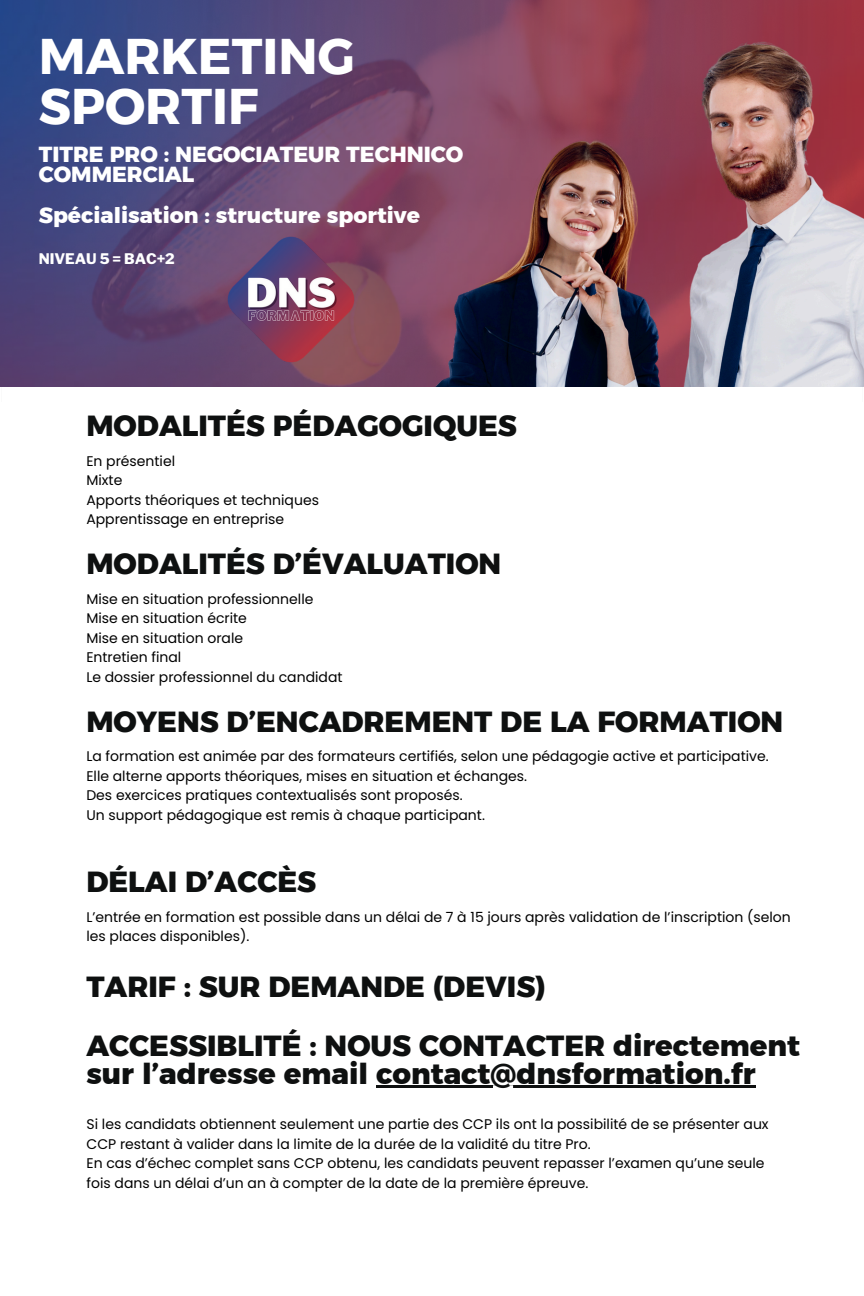
<style>
.page{position:relative;width:864px;height:1296px;background:#fff}
.page>*{position:absolute;margin:0;border:0;box-sizing:border-box;transform-origin:0 0}
.t1{font:50px/50.2px "Kief Montaser Bold";color:#fff}
.t2{font:700 29px/28.5px "Kief Montaser Extra";color:#0e1010}
.t3{font:700 21.8px/20.2px "Kief Montaser Extra";color:#fff}
.t4{font:800 14.5px "Libre Franklin";color:#fff}
.t5{font:14px/19.5px "Poppins";color:#000}
</style>
<div class="page">
<hr style="left:376px;top:1086px;width:380px;height:2px;background:#0e1010">
<img style="left:0;top:0;width:863px;height:386px">
<img style="left:227px;top:235px;width:128px;height:128px">
<img style="left:401px;top:34px;width:463px;height:352px">
<p class="t1" style="left:39px;top:31px;width:318px">MARKETING<br>SPORTIF</p>
<h2 class="t3" style="left:39px;top:144px;width:426px">TITRE PRO : NEGOCIATEUR TECHNICO<br>COMMERCIAL</h2>
<h3 class="t3" style="left:39px;top:205px;width:383px">Spécialisation : structure sportive</h3>
<h2 class="t4" style="left:39px;top:250px;width:138px">NIVEAU 5 = BAC+2</h2>
<h1 class="t2" style="left:86px;top:412px;width:432px">MODALITÉS PÉDAGOGIQUES</h1>
<p class="t5" style="left:86px;top:451px;width:90px">En présentiel</p>
<h2 class="t5" style="left:86px;top:470px;width:37px">Mixte</h2>
<p class="t5" style="left:86px;top:490px;width:234px">Apports théoriques et techniques</p>
<p class="t5" style="left:86px;top:509px;width:199px">Apprentissage en entreprise</p>
<h4 class="t2" style="left:86px;top:550px;width:416px">MODALITÉS D’ÉVALUATION</h4>
<p class="t5" style="left:86px;top:589px;width:229px">Mise en situation professionnelle</p>
<p class="t5" style="left:86px;top:608px;width:162px">Mise en situation écrite</p>
<h2 class="t5" style="left:86px;top:628px;width:158px">Mise en situation orale</h2>
<p class="t5" style="left:86px;top:647px;width:96px">Entretien final</p>
<p class="t5" style="left:86px;top:667px;width:258px">Le dossier professionnel du candidat</p>
<h5 class="t2" style="left:86px;top:707px;width:698px">MOYENS D’ENCADREMENT DE LA FORMATION</h5>
<p class="t5" style="left:86px;top:746px;width:684px">La formation est animée par des formateurs certifiés, selon une pédagogie active et participative.</p>
<p class="t5" style="left:86px;top:766px;width:442px">Elle alterne apports théoriques, mises en situation et échanges.</p>
<h2 class="t5" style="left:86px;top:785px;width:378px">Des exercices pratiques contextualisés sont proposés.</h2>
<p class="t5" style="left:86px;top:805px;width:400px">Un support pédagogique est remis à chaque participant.</p>
<h6 class="t2" style="left:86px;top:868px;width:231px">DÉLAI D’ACCÈS</h6>
<p class="t5" style="left:86px;top:907px;width:706px">L’entrée en formation est possible dans un délai de 7 à 15 jours après validation de l’inscription (selon les places disponibles).</p>
<p class="t2" style="left:86px;top:972px;width:461px">TARIF : SUR DEMANDE (DEVIS)</p>
<p class="t2" style="left:86px;top:1031px;width:715px">ACCESSIBLITÉ : NOUS CONTACTER directement sur l’adresse email contact@dnsformation.fr</p>
<p class="t5" style="left:87px;top:1114px;width:684px">Si les candidats obtiennent seulement une partie des CCP ils ont la possibilité de se présenter aux<br>CCP restant à valider dans la limite de la durée de la validité du titre Pro.</p>
<p class="t5" style="left:87px;top:1153px;width:679px">En cas d’échec complet sans CCP obtenu, les candidats peuvent repasser l’examen qu’une seule fois dans un délai d’un an à compter de la date de la première épreuve.</p>
</div>
